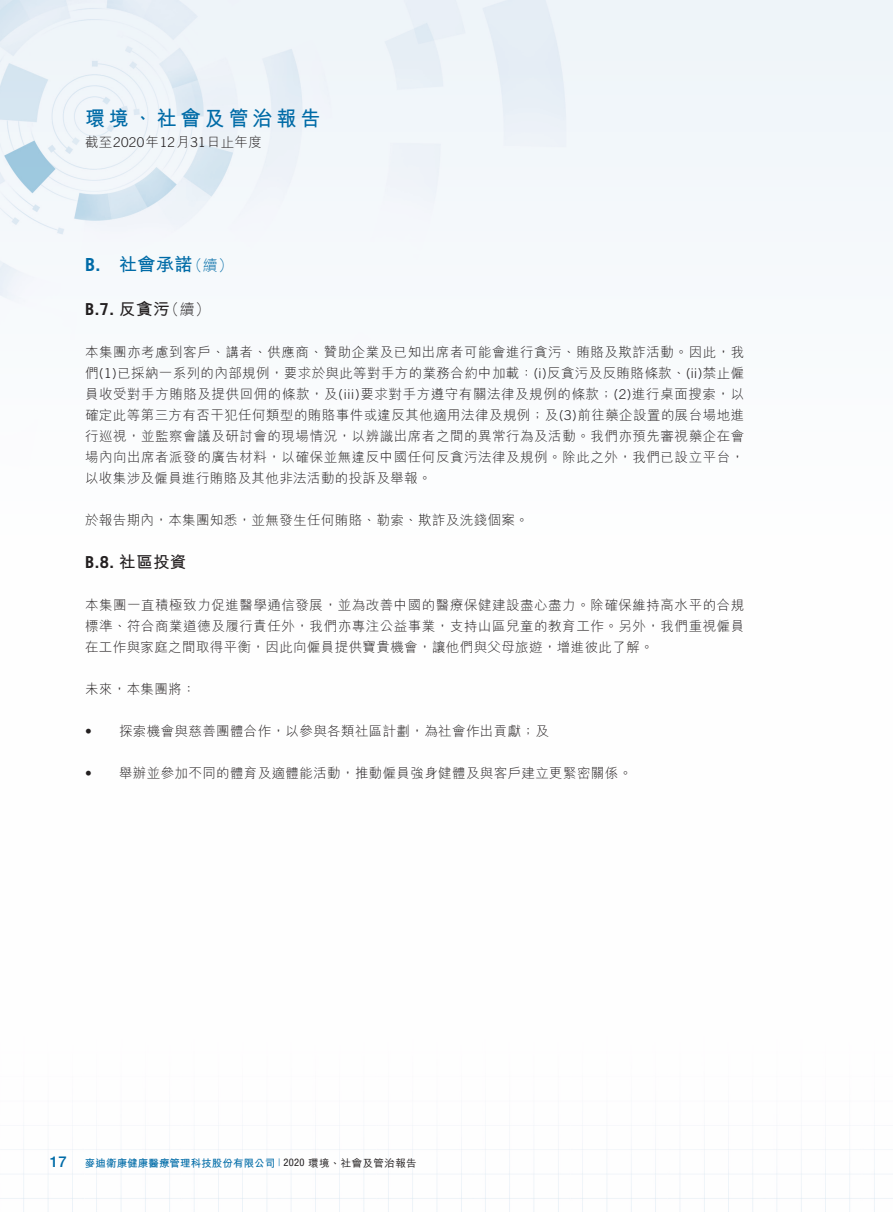
<style>
.page{position:relative;width:893px;height:1212px;background:#fff}
.page>*{position:absolute;margin:0;border:0;box-sizing:border-box;transform-origin:0 0}
.t1{font:700 21px "M Hei HK";letter-spacing:.2em;color:#006ba7;scale:.95 1}
.t2{font:700 18px "M Hei HK";color:#006ba7}
.t3{font:700 18px "Trade Gothic LT Std";color:#006ba7}
.t4{font:700 16.5px "Trade Gothic LT Std";color:#231f20}
.t5{font:300 15px "M Hei HK";color:#006ba7}
.t6{font:300 15px "M Hei HK";color:#231f20}
.t7{font:500 15px "Helvetica Neue LT Std";color:#006ba7}
.t8{font:300 13.5px/21px "M Hei HK";letter-spacing:.03em;color:#231f20;text-align:justify}
.t9{font:300 13.5px "Trade Gothic LT Std";color:#231f20}
.t10{font:700 10.5px "M Hei HK";letter-spacing:.01em;color:#006ba7}
.s1{font-family:"Trade Gothic LT Std"}
.s2{font-family:"M Hei HK"}
.s3{font-family:"Helvetica Neue LT Std";font-weight:300;font-stretch:condensed}
.s4{font-family:"Helvetica Neue LT Std";font-weight:400;font-stretch:condensed;color:#231f20}
.s5{font-weight:500;color:#231f20}
</style>
<div class="page">
<img style="left:0;top:0;width:893px;height:1212px">
<h1 class="t1" style="left:85px;top:103px;width:249px">環境、社會及管治報告</h1>
<p class="t8" style="left:85px;top:132px;width:178px">截至<span class="s1">2020</span>年<span class="s1">12</span>月<span class="s1">31</span>日止年度</p>
<h2 class="t3" style="left:85px;top:254px;width:17px">.B</h2>
<h2 class="t2" style="left:119px;top:252px;width:75px">社會承諾</h2>
<p class="t5" style="left:187px;top:258px;width:47px">（續(</p>
<p class="t4" style="left:85px;top:299px;width:86px">B.7. <span class="s2">反貪污</span></p>
<p class="t8" style="left:85px;top:341px;width:661px">本集團亦考慮到客戶、講者、供應商、贊助企業及已知出席者可能會進行貪污、賄賂及欺詐活動。因此，我們 <span class="s1">)1(</span> 已採納一系列的內部規例，要求於與此等對手方的業務合約中加載： <span class="s1">)i(</span> 反貪污及反賄賂條款、<span class="s1">( )i i</span> 禁止僱員收受對手方賄賂及提供回佣的條款，及<span class="s1">(iii)</span>要求對手方遵守有關法律及規例的條款；<span class="s1">( )2</span> 進行桌面搜索，以確定此等第三方有否干犯任何類型的賄賂事件或違反其他適用法律及規例；及 <span class="s1">)3(</span> 前往藥企設置的展台場地進行巡視，並監察會議及研討會的現場情況，以辨識出席者之間的異常行為及活動。我們亦預先審視藥企在會場內向出席者派發的廣告材料，以確保並無違反中國任何反貪污法律及規例。除此之外，我們已設立平台，以收集涉及僱員進行賄賂及其他非法活動的投訴及舉報。</p>
<p class="t8" style="left:85px;top:509px;width:445px">於報告期內，本集團知悉，並無發生任何賄賂、勒索、欺詐及洗錢個案。</p>
<p class="t4" style="left:85px;top:552px;width:103px">B.8. <span class="s2">社區投資</span></p>
<p class="t8" style="left:85px;top:595px;width:661px">本集團一直積極致力促進醫學通信發展，並為改善中國的醫療保健建設盡心盡力。除確保維持高水平的合規標準、符合商業道德及履行責任外，我們亦專注公益事業，支持山區兒童的教育工作。另外，我們重視僱員在工作與家庭之間取得平衡，因此向僱員提供寶貴機會，讓他們與父母旅遊，增進彼此了解。</p>
<p class="t8" style="left:85px;top:679px;width:112px">未來，本集團將：</p>
<p class="t8" style="left:119px;top:721px;width:431px">探索機會與慈善團體合作，以參與各類社區計劃，為社會作出貢獻；及</p>
<p class="t6" style="left:164px;top:302px;width:47px">（續(</p>
<p class="t9" style="left:85px;top:723px;width:8px">•</p>
<p class="t9" style="left:85px;top:765px;width:8px">•</p>
<p class="t8" style="left:119px;top:763px;width:515px">舉辦並參加不同的體育及適體能活動，推動僱員強身健體及與客戶建立更緊密關係。</p>
<p class="t7" style="left:50px;top:1153px;width:19px">17</p>
<p class="t10" style="left:85px;top:1155px;width:333px">麥迪衛康健康醫療管理科技股份有限公司 <span class="s3">|</span> <span class="s4">2020</span> <span class="s5">環境、社會及管治報告</span></p>
</div>
